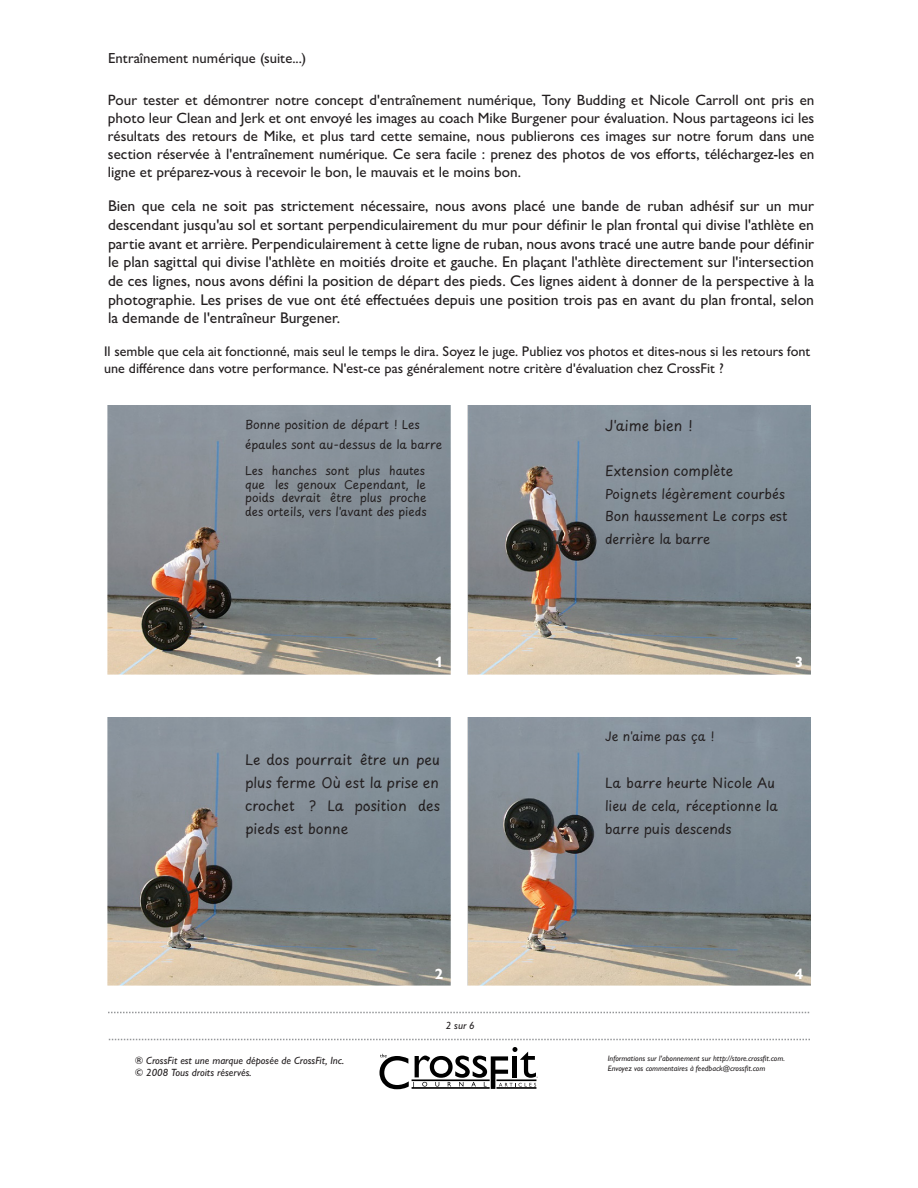
<style>
.page{position:relative;width:918px;height:1188px;background:#fff}
.page>*{position:absolute;margin:0;border:0;box-sizing:border-box;transform-origin:0 0}
.t1{font:500 15.6px/18.8px "Gill Sans Nova";color:#231f20;text-align:justify}
.t2{font:500 15px/18px "Gill Sans Nova";color:#231f20;text-align:justify}
.t3{font:700 15px "Gill Sans Nova";color:#fff}
.t4{font:500 14.55px "Gill Sans Nova";color:#231f20}
.t5{font:14.25px "Playpen Sans";color:#231f20}
.t6{font:500 14.1px/16.8px "Gill Sans Nova";color:#231f20}
.t7{font:13.95px/23.1px "Playpen Sans";color:#231f20;text-align:justify}
.t8{font:13.65px "Playpen Sans";color:#231f20}
.t9{font:13.5px/22.8px "Playpen Sans";letter-spacing:-.005em;color:#231f20}
.t10{font:13.2px/22.4px "Playpen Sans";color:#231f20}
.t11{font:12.45px "Playpen Sans";color:#231f20}
.t12{font:11.85px/20.1px "Playpen Sans";color:#231f20}
.t13{font:11.7px/14px "Playpen Sans";color:#231f20}
.t14{font:italic 500 10.5px/12.6px "Gill Sans Nova";color:#231f20}
.t15{font:italic 500 7.8px/9.4px "Gill Sans Nova";color:#231f20}
</style>
<div class="page">
<svg style="left:380px;top:1047px;width:158px;height:42px"></svg>
<svg style="left:108px;top:1012px;width:702px;height:1px"></svg>
<svg style="left:108px;top:1039px;width:702px;height:1px"></svg>
<img style="left:108px;top:406px;width:342px;height:268px">
<img style="left:468px;top:717px;width:342px;height:269px">
<img style="left:108px;top:717px;width:342px;height:269px">
<img style="left:468px;top:406px;width:342px;height:268px">
<p class="t4" style="left:108px;top:49px;width:200px">Entraînement numérique (suite...)</p>
<p class="t2" style="left:108px;top:91px;width:708px">Pour tester et démontrer notre concept d'entraînement numérique, Tony Budding et Nicole Carroll ont pris en photo leur Clean and Jerk et ont envoyé les images au coach Mike Burgener pour évaluation. Nous partageons ici les résultats des retours de Mike, et plus tard cette semaine, nous publierons ces images sur notre forum dans une section réservée à l'entraînement numérique. Ce sera facile : prenez des photos de vos efforts, téléchargez-les en ligne et préparez-vous à recevoir le bon, le mauvais et le moins bon.</p>
<p class="t1" style="left:108px;top:196px;width:708px">Bien que cela ne soit pas strictement nécessaire, nous avons placé une bande de ruban adhésif sur un mur descendant jusqu'au sol et sortant perpendiculairement du mur pour définir le plan frontal qui divise l'athlète en partie avant et arrière. Perpendiculairement à cette ligne de ruban, nous avons tracé une autre bande pour définir le plan sagittal qui divise l'athlète en moitiés droite et gauche. En plaçant l'athlète directement sur l'intersection de ces lignes, nous avons défini la position de départ des pieds. Ces lignes aident à donner de la perspective à la photographie. Les prises de vue ont été effectuées depuis une position trois pas en avant du plan frontal, selon la demande de l'entraîneur Burgener.</p>
<p class="t6" style="left:104px;top:343px;width:708px">Il semble que cela ait fonctionné, mais seul le temps le dira. Soyez le juge. Publiez vos photos et dites-nous si les retours font une différence dans votre performance. N'est-ce pas généralement notre critère d'évaluation chez CrossFit ?</p>
<p class="t12" style="left:245px;top:414px;width:199px">Bonne position de départ ! Les épaules sont au-dessus de la barre</p>
<p class="t13" style="left:245px;top:463px;width:183px">Les hanches sont plus hautes que les genoux Cependant, le poids devrait être plus proche des orteils, vers l'avant des pieds</p>
<p class="t3" style="left:435px;top:653px;width:10px">1</p>
<p class="t7" style="left:245px;top:748px;width:197px">Le dos pourrait être un peu plus ferme Où est la prise en crochet ? La position des pieds est bonne</p>
<p class="t5" style="left:605px;top:414px;width:89px">J'aime bien !</p>
<p class="t8" style="left:605px;top:460px;width:130px">Extension complète</p>
<p class="t10" style="left:605px;top:482px;width:184px">Poignets légèrement courbés<br>Bon haussement Le corps est derrière la barre</p>
<p class="t3" style="left:795px;top:653px;width:10px">3</p>
<p class="t11" style="left:605px;top:726px;width:111px">Je n'aime pas ça !</p>
<p class="t9" style="left:605px;top:771px;width:174px">La barre heurte Nicole Au lieu de cela, réceptionne la barre puis descends</p>
<p class="t3" style="left:435px;top:964px;width:10px">2</p>
<p class="t3" style="left:795px;top:964px;width:10px">4</p>
<p class="t14" style="left:446px;top:1019px;width:30px">2 sur 6</p>
<p class="t14" style="left:135px;top:1054px;width:211px">® CrossFit est une marque déposée de CrossFit, Inc. © 2008 Tous droits réservés.</p>
<p class="t15" style="left:608px;top:1054px;width:179px">Informations sur l'abonnement sur http://store.crossfit.com.<br>Envoyez vos commentaires à feedback@crossfit.com</p>
</div>
